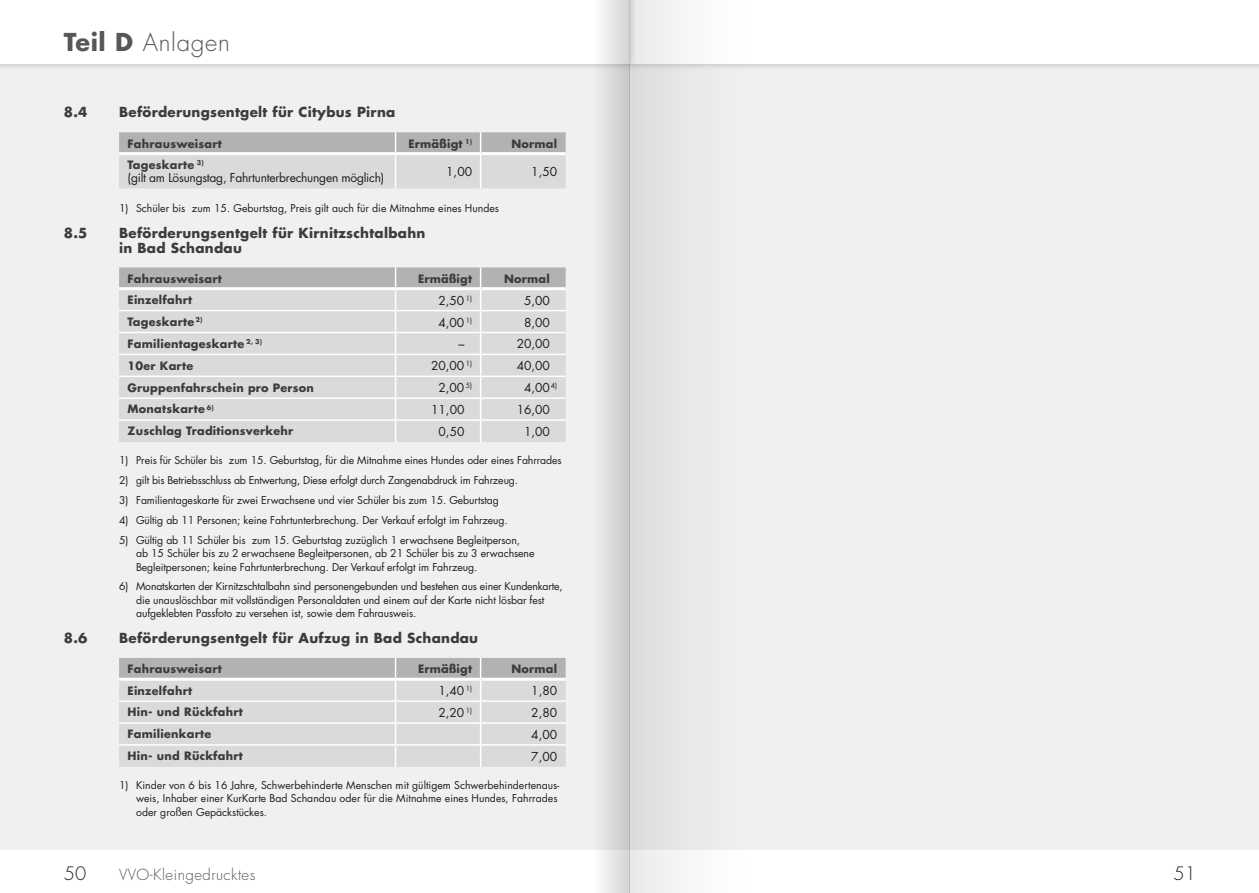
<style>
.page{position:relative;width:1259px;height:893px;background:#fff}
.page>*{position:absolute;margin:0;border:0;box-sizing:border-box;transform-origin:0 0}
.t1{font:300 24px "Futura Std";letter-spacing:.03em;color:#575756}
.t2{font:300 18px "Futura Std";color:#1d1d1b}
.t3{font:300 15px "Futura Std";letter-spacing:.03em;color:#575756}
.t4{font:700 13.5px/15px "Futura Std";letter-spacing:.02em;color:#3c3c3b}
.t5{font:12px "Futura Std";letter-spacing:-.02em;color:#1d1d1b}
.t6{font:700 11.25px "Futura Std";letter-spacing:.02em;color:#3c3c3b}
.t7{font:10.5px/13.5px "Futura Std";letter-spacing:-.01em;color:#1d1d1b}
.s1{font-weight:700}
</style>
<div class="page">
<div style="left:629px;top:64px;width:630px;height:786px;background:#f0f0f0"></div>
<div style="left:0;top:64px;width:629px;height:786px;background:#f0f0f0"></div>
<div style="left:622px;top:0;width:637px;height:71px;background:#1d1d1b;opacity:.25"></div>
<div style="left:629px;top:0;width:630px;height:64px;background:#fff"></div>
<div style="left:0;top:0;width:636px;height:71px;background:#1d1d1b;opacity:.25"></div>
<div style="left:0;top:0;width:629px;height:64px;background:#fff"></div>
<svg style="left:629px;top:0;width:197px;height:893px"></svg>
<svg style="left:574px;top:0;width:55px;height:893px"></svg>
<svg style="left:119px;top:132px;width:447px;height:56px;background:#cecece"></svg>
<hr style="left:480px;top:154px;width:1px;height:34px;background:#fff">
<svg style="left:119px;top:267px;width:447px;height:175px;background:#d8d8d8"></svg>
<svg style="left:119px;top:658px;width:447px;height:109px;background:#d5d5d5"></svg>
<h1 class="t1" style="left:64px;top:28px;width:168px"><span class="s1">Teil D</span> Anlagen</h1>
<p class="t4" style="left:64px;top:105px;width:25px">8.4</p>
<p class="t4" style="left:119px;top:105px;width:278px">Beförderungsentgelt für Citybus Pirna</p>
<p class="t6" style="left:128px;top:136px;width:96px">Fahrausweisart</p>
<p class="t6" style="left:408px;top:136px;width:65px">Ermäßigt <sup>1)</sup></p>
<p class="t6" style="left:511px;top:136px;width:47px">Normal</p>
<p class="t6" style="left:128px;top:157px;width:78px">Tageskarte <sup>3)</sup></p>
<p class="t5" style="left:128px;top:170px;width:258px">(gilt am Lösungstag, Fahrtunterbrechungen möglich)</p>
<p class="t5" style="left:446px;top:164px;width:27px">1,00</p>
<p class="t5" style="left:531px;top:164px;width:27px">1,50</p>
<p class="t7" style="left:119px;top:201px;width:381px">1) Schüler bis zum 15. Geburtstag, Preis gilt auch für die Mitnahme eines Hundes</p>
<p class="t4" style="left:64px;top:225px;width:25px">8.5</p>
<p class="t4" style="left:119px;top:225px;width:308px">Beförderungsentgelt für Kirnitzschtalbahn in Bad Schandau</p>
<p class="t6" style="left:128px;top:271px;width:96px">Fahrausweisart</p>
<p class="t6" style="left:418px;top:271px;width:56px">Ermäßigt</p>
<p class="t6" style="left:504px;top:271px;width:47px">Normal</p>
<p class="t6" style="left:128px;top:292px;width:66px">Einzelfahrt</p>
<p class="t5" style="left:438px;top:293px;width:35px">2,50 <sup>1)</sup></p>
<p class="t5" style="left:524px;top:293px;width:27px">5,00</p>
<p class="t6" style="left:128px;top:314px;width:76px">Tageskarte <sup>2)</sup></p>
<p class="t5" style="left:438px;top:314px;width:35px">4,00 <sup>1)</sup></p>
<p class="t5" style="left:524px;top:314px;width:27px">8,00</p>
<p class="t6" style="left:128px;top:336px;width:136px">Familientageskarte <sup>2,</sup> <sup>3)</sup></p>
<p class="t5" style="left:458px;top:336px;width:7px">–</p>
<p class="t5" style="left:517px;top:336px;width:35px">20,00</p>
<p class="t6" style="left:128px;top:358px;width:67px">10er Karte</p>
<p class="t5" style="left:431px;top:358px;width:43px">20,00 <sup>1)</sup></p>
<p class="t5" style="left:517px;top:358px;width:35px">40,00</p>
<p class="t6" style="left:128px;top:380px;width:188px">Gruppenfahrschein pro Person</p>
<p class="t5" style="left:438px;top:380px;width:35px">2,00 <sup>5)</sup></p>
<p class="t5" style="left:524px;top:380px;width:35px">4,00<sup>4)</sup></p>
<p class="t6" style="left:128px;top:402px;width:88px">Monatskarte <sup>6)</sup></p>
<p class="t5" style="left:431px;top:402px;width:35px">11,00</p>
<p class="t5" style="left:517px;top:402px;width:35px">16,00</p>
<p class="t6" style="left:128px;top:424px;width:167px">Zuschlag Traditionsverkehr</p>
<p class="t5" style="left:438px;top:424px;width:27px">0,50</p>
<p class="t5" style="left:524px;top:424px;width:27px">1,00</p>
<p class="t7" style="left:119px;top:453px;width:444px">1) Preis für Schüler bis zum 15. Geburtstag, für die Mitnahme eines Hundes oder eines Fahrrades</p>
<p class="t7" style="left:119px;top:473px;width:400px">2) gilt bis Betriebsschluss ab Entwertung, Diese erfolgt durch Zangenabdruck im Fahrzeug.</p>
<p class="t7" style="left:119px;top:493px;width:381px">3) Familientageskarte für zwei Erwachsene und vier Schüler bis zum 15. Geburtstag</p>
<p class="t7" style="left:119px;top:513px;width:390px">4) Gültig ab 11 Personen; keine Fahrtunterbrechung. Der Verkauf erfolgt im Fahrzeug.</p>
<p class="t7" style="left:136px;top:533px;width:400px;text-indent:-17px">5) Gültig ab 11 Schüler bis zum 15. Geburtstag zuzüglich 1 erwachsene Begleitperson, ab 15 Schüler bis zu 2 erwachsene Begleitpersonen, ab 21 Schüler bis zu 3 erwachsene<br>Begleitpersonen; keine Fahrtunterbrechung. Der Verkauf erfolgt im Fahrzeug.</p>
<p class="t7" style="left:136px;top:580px;width:428px;text-indent:-17px">6) Monatskarten der Kirnitzschtalbahn sind personengebunden und bestehen aus einer Kundenkarte, die unauslöschbar mit vollständigen Personaldaten und einem auf der Karte nicht lösbar fest aufgeklebten Passfoto zu versehen ist, sowie dem Fahrausweis.</p>
<p class="t4" style="left:64px;top:630px;width:25px">8.6</p>
<p class="t4" style="left:119px;top:630px;width:361px">Beförderungsentgelt für Aufzug in Bad Schandau</p>
<p class="t6" style="left:128px;top:661px;width:96px">Fahrausweisart</p>
<p class="t6" style="left:418px;top:661px;width:56px">Ermäßigt</p>
<p class="t6" style="left:511px;top:661px;width:47px">Normal</p>
<p class="t6" style="left:128px;top:683px;width:66px">Einzelfahrt</p>
<p class="t5" style="left:438px;top:683px;width:35px">1,40 <sup>1)</sup></p>
<p class="t5" style="left:531px;top:683px;width:27px">1,80</p>
<p class="t6" style="left:128px;top:705px;width:117px">Hin- und Rückfahrt</p>
<p class="t5" style="left:438px;top:705px;width:35px">2,20 <sup>1)</sup></p>
<p class="t5" style="left:531px;top:705px;width:27px">2,80</p>
<p class="t6" style="left:128px;top:727px;width:85px">Familienkarte</p>
<p class="t5" style="left:531px;top:727px;width:27px">4,00</p>
<p class="t6" style="left:128px;top:748px;width:117px">Hin- und Rückfahrt</p>
<p class="t5" style="left:531px;top:749px;width:27px">7,00</p>
<p class="t7" style="left:136px;top:778px;width:425px;text-indent:-17px">1) Kinder von 6 bis 16 Jahre, Schwerbehinderte Menschen mit gültigem Schwerbehindertenaus&shy;weis, Inhaber einer KurKarte Bad Schandau oder für die Mitnahme eines Hundes, Fahrrades oder großen Gepäckstückes.</p>
<h2 class="t2" style="left:64px;top:863px;width:24px">50</h2>
<h3 class="t3" style="left:119px;top:866px;width:138px">VVO-Kleingedrucktes</h3>
<h2 class="t2" style="left:1173px;top:863px;width:24px">51</h2>
</div>
